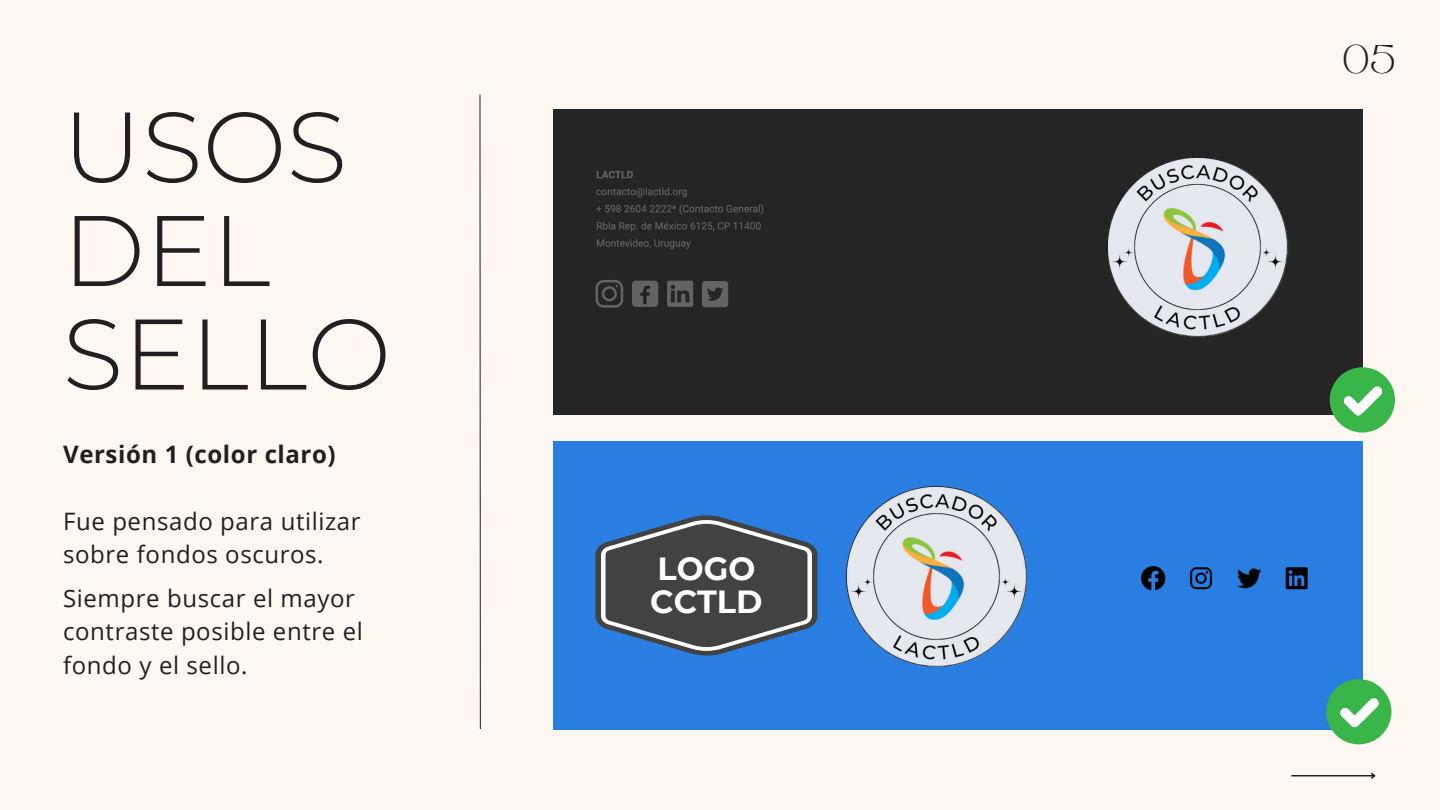
<style>
.page{position:relative;width:1440px;height:810px;background:#fef7f2}
.page>*{position:absolute;margin:0;border:0;box-sizing:border-box;transform-origin:0 0}
.t1{font:300 100px/103.5px "Montserrat";color:#231f20}
.t2{font:700 31.9px "Montserrat";color:#fff}
.t3{font:28px "TAN MONCHERI Regular";color:#231f20}
.t4{font:24px/33.3px "Open Sans";letter-spacing:.025em;color:#231f20}
.t5{font:700 24px "Open Sans";letter-spacing:.025em;color:#231f20}
</style>
<div class="page">
<hr style="left:1291px;top:775px;width:84px;height:1px;background:#231f20">
<svg style="left:1370px;top:772px;width:6px;height:7px"></svg>
<svg style="left:479px;top:94px;width:2px;height:635px"></svg>
<div style="left:553px;top:110px;width:810px;height:304px;background:#252525"></div>
<div style="left:872px;top:153px;width:243px;height:253px;background:#252525"></div>
<svg style="left:595px;top:280px;width:28px;height:28px"></svg>
<div style="left:632px;top:281px;width:26px;height:26px;background:#636363;border-radius:4px"></div>
<svg style="left:640px;top:286px;width:10px;height:18px"></svg>
<svg style="left:667px;top:281px;width:26px;height:26px"></svg>
<svg style="left:702px;top:281px;width:26px;height:26px"></svg>
<img style="left:1107px;top:153px;width:184px;height:188px">
<svg style="left:1330px;top:367px;width:65px;height:66px"></svg>
<div style="left:553px;top:442px;width:810px;height:288px;background:#2a7ee1"></div>
<img style="left:1116px;top:551px;width:217px;height:51px">
<img style="left:843px;top:483px;width:187px;height:187px">
<svg style="left:595px;top:515px;width:222px;height:141px;background:#4a5c70"></svg>
<svg style="left:1326px;top:679px;width:65px;height:65px"></svg>
<p class="t1" style="left:62px;top:95px;width:286px">USOS<br>DEL</p>
<p class="t1" style="left:62px;top:302px;width:330px">SELLO</p>
<p class="t5" style="left:63px;top:437px;width:274px">Versión 1 (color claro)</p>
<p class="t4" style="left:63px;top:504px;width:299px">Fue pensado para utilizar</p>
<p class="t4" style="left:63px;top:537px;width:262px">sobre fondos oscuros.</p>
<p class="t4" style="left:63px;top:581px;width:301px">Siempre buscar el mayor contraste posible entre el fondo y el sello.</p>
<p class="t2" style="left:658px;top:549px;width:99px">LOGO</p>
<p class="t2" style="left:650px;top:582px;width:114px">CCTLD</p>
<p class="t3" style="left:1343px;top:44px;width:54px">05</p>
</div>
